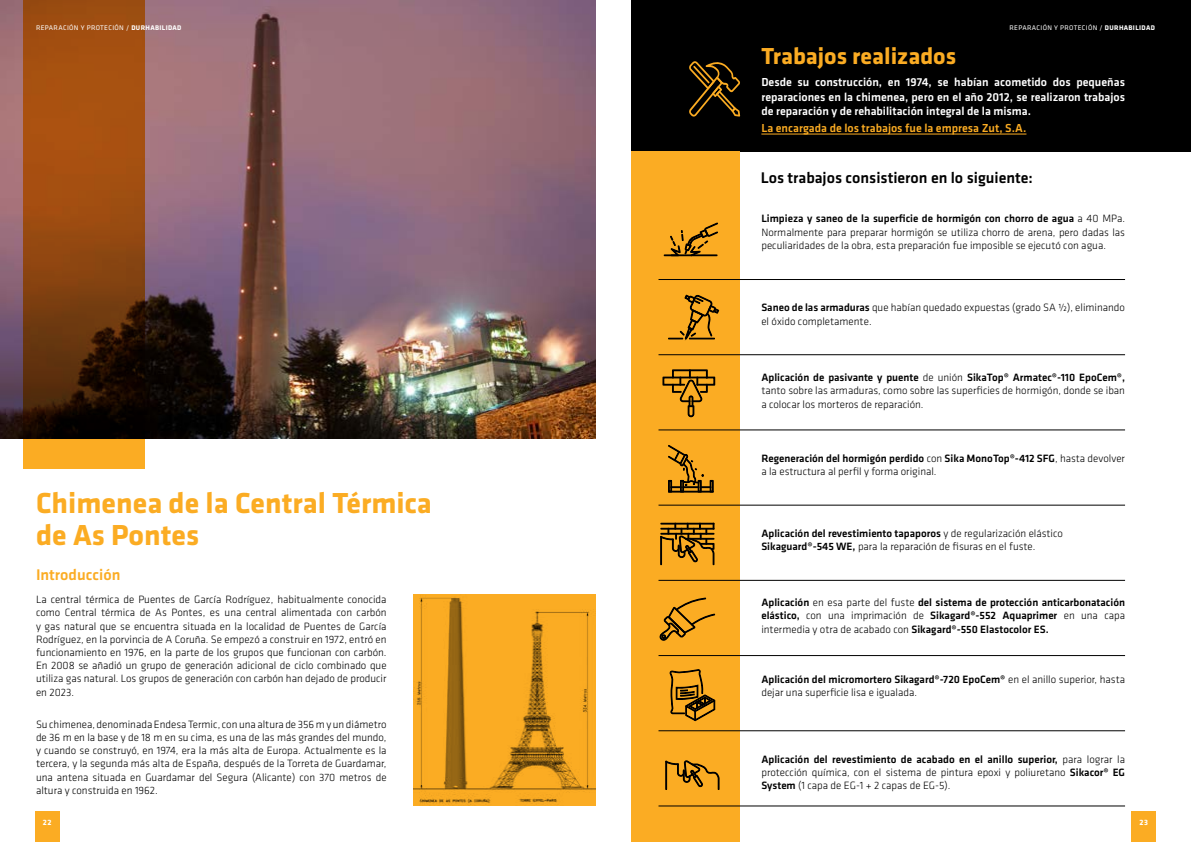
<style>
.page{position:relative;width:1191px;height:842px;background:#fff}
.page>*{position:absolute;margin:0;border:0;box-sizing:border-box;transform-origin:0 0}
.t1{font:700 30px/32px "Klavika";color:#fbac23}
.t2{font:700 24px "Klavika";color:#fbac23}
.t3{font:500 16px "Klavika";color:#000}
.t4{font:500 16px "Klavika";color:#fbac23}
.t5{font:500 12px/14.4px "Klavika";color:#fff;text-align:justify}
.t6{font:500 12px "Klavika";color:#fbac23}
.t7{font:300 11px/13.2px "Klavika";color:#000;text-align:justify}
.t8{font:500 11px/13.2px "Klavika";color:#000;text-align:justify}
.t9{font:700 8px "Klavika";color:#fff}
.t10{font:7px "Klavika";letter-spacing:.05em;color:#fff}
.s1{font-weight:700}
.s2{font-weight:500}
.s3{font-weight:300}
</style>
<div class="page">
<div style="left:631px;top:0;width:560px;height:152px;background:#000"></div>
<img style="left:0;top:0;width:595px;height:438px">
<svg style="left:23px;top:0;width:122px;height:469px;background:#86440f"></svg>
<div style="left:631px;top:152px;width:109px;height:690px;background:#fbac23"></div>
<hr style="left:658px;top:279px;width:467px;height:1px;background:#000">
<hr style="left:658px;top:354px;width:467px;height:1px;background:#000">
<hr style="left:658px;top:430px;width:467px;height:1px;background:#000">
<hr style="left:658px;top:505px;width:467px;height:1px;background:#000">
<hr style="left:658px;top:580px;width:467px;height:1px;background:#000">
<hr style="left:658px;top:655px;width:467px;height:1px;background:#000">
<hr style="left:658px;top:730px;width:467px;height:1px;background:#000">
<hr style="left:658px;top:806px;width:467px;height:1px;background:#000">
<hr style="left:761px;top:134px;width:265px;height:1px;background:#fbac23">
<svg style="left:668px;top:295px;width:51px;height:44px"></svg>
<svg style="left:660px;top:523px;width:54px;height:42px"></svg>
<div style="left:661px;top:528px;width:53px;height:1px;border:1px solid #000"></div>
<svg style="left:665px;top:760px;width:54px;height:30px"></svg>
<svg style="left:659px;top:598px;width:56px;height:42px"></svg>
<svg style="left:662px;top:370px;width:53px;height:47px"></svg>
<svg style="left:668px;top:445px;width:45px;height:47px"></svg>
<svg style="left:689px;top:61px;width:51px;height:56px"></svg>
<svg style="left:669px;top:669px;width:46px;height:52px"></svg>
<div style="left:664px;top:255px;width:53px;height:1px;border:1px solid #000"></div>
<svg style="left:670px;top:223px;width:48px;height:33px"></svg>
<img style="left:413px;top:594px;width:182px;height:212px">
<div style="left:35px;top:811px;width:25px;height:31px;background:#fbac23"></div>
<div style="left:1131px;top:811px;width:25px;height:31px;background:#fbac23"></div>
<p class="t10" style="left:36px;top:23px;width:147px">REPARACIÓN Y PROTECIÓN / <span class="s1">DURHABILIDAD</span></p>
<p class="t10" style="left:1009px;top:23px;width:147px">REPARACIÓN Y PROTECIÓN / <span class="s1">DURHABILIDAD</span></p>
<h2 class="t2" style="left:761px;top:43px;width:196px">Trabajos realizados</h2>
<p class="t5" style="left:761px;top:75px;width:365px">Desde su construcción, en 1974, se habían acometido dos pequeñas reparaciones en la chimenea, pero en el año 2012, se realizaron trabajos de reparación y de rehabilitación integral de la misma.</p>
<p class="t6" style="left:761px;top:122px;width:266px">La encargada de los trabajos fue la empresa Zut, S.A.</p>
<h3 class="t3" style="left:760px;top:169px;width:274px">Los trabajos consistieron en lo siguiente:</h3>
<p class="t7" style="left:761px;top:212px;width:365px"><span class="s2">Limpieza y saneo de la superficie de hormigón con chorro de agua</span> a 40 MPa.<br>Normalmente para preparar hormigón se utiliza chorro de arena, pero dadas las peculiaridades de la obra, esta preparación fue imposible se ejecutó con agua.</p>
<p class="t7" style="left:761px;top:301px;width:365px"><span class="s2">Saneo de las armaduras</span> que habían quedado expuestas (grado SA ½), eliminando el óxido completamente.</p>
<p class="t7" style="left:761px;top:371px;width:365px"><span class="s2">Aplicación de pasivante y puente</span> de unión <span class="s2">SikaTop® Armatec®-110 EpoCem®, </span>tanto sobre las armaduras, como sobre las superficies de hormigón, donde se iban a colocar los morteros de reparación.</p>
<h1 class="t1" style="left:36px;top:487px;width:397px">Chimenea de la Central Térmica de As Pontes</h1>
<h3 class="t4" style="left:36px;top:566px;width:86px">Introducción</h3>
<p class="t7" style="left:36px;top:593px;width:352px">La central térmica de Puentes de García Rodríguez, habitualmente conocida como Central térmica de As Pontes, es una central alimentada con carbón y gas natural que se encuentra situada en la localidad de Puentes de García Rodríguez, en la porvincia de A Coruña. Se empezó a construir en 1972, entró en funcionamiento en 1976, en la parte de los grupos que funcionan con carbón.<br>En 2008 se añadió un grupo de generación adicional de ciclo combinado que utiliza gas natural. Los grupos de generación con carbón han dejado de producir en 2023.</p>
<p class="t7" style="left:36px;top:718px;width:352px">Su chimenea, denominada Endesa Termic, con una altura de 356 m y un diámetro de 36 m en la base y de 18 m en su cima, es una de las más grandes del mundo, y cuando se construyó, en 1974, era la más alta de Europa. Actualmente es la tercera, y la segunda más alta de España, después de la Torreta de Guardamar, una antena situada en Guardamar del Segura (Alicante) con 370 metros de altura y construida en 1962.</p>
<p class="t7" style="left:761px;top:452px;width:365px"><span class="s2">Regeneración del hormigón perdido</span> con <span class="s2">Sika MonoTop®-412 SFG</span>, hasta devolver a la estructura al perfil y forma original.</p>
<p class="t7" style="left:761px;top:527px;width:303px"><span class="s2">Aplicación del revestimiento tapaporos</span> y de regularización elástico<br><span class="s2">Sikaguard®-545 WE,</span> para la reparación de fisuras en el fuste.</p>
<p class="t8" style="left:761px;top:596px;width:365px">Aplicación <span class="s3">en esa parte del fuste</span> del sistema de protección anticarbonatación elástico, <span class="s3">con una imprimación de</span> Sikagard®-552 Aquaprimer <span class="s3">en una capa intermedia y otra de acabado con</span> Sikagard®-550 Elastocolor ES.</p>
<p class="t7" style="left:761px;top:673px;width:365px"><span class="s2">Aplicación del micromortero Sikagard®-720 EpoCem®</span> en el anillo superior, hasta dejar una superficie lisa e igualada.</p>
<p class="t7" style="left:761px;top:753px;width:365px"><span class="s2">Aplicación del revestimiento de acabado en el anillo superior,</span> para lograr la protección química, con el sistema de pintura epoxi y poliuretano <span class="s2">Sikacor® EG System</span> (1 capa de EG-1 + 2 capas de EG-5).</p>
<p class="t9" style="left:43px;top:818px;width:10px">22</p>
<p class="t9" style="left:1139px;top:818px;width:10px">23</p>
</div>
